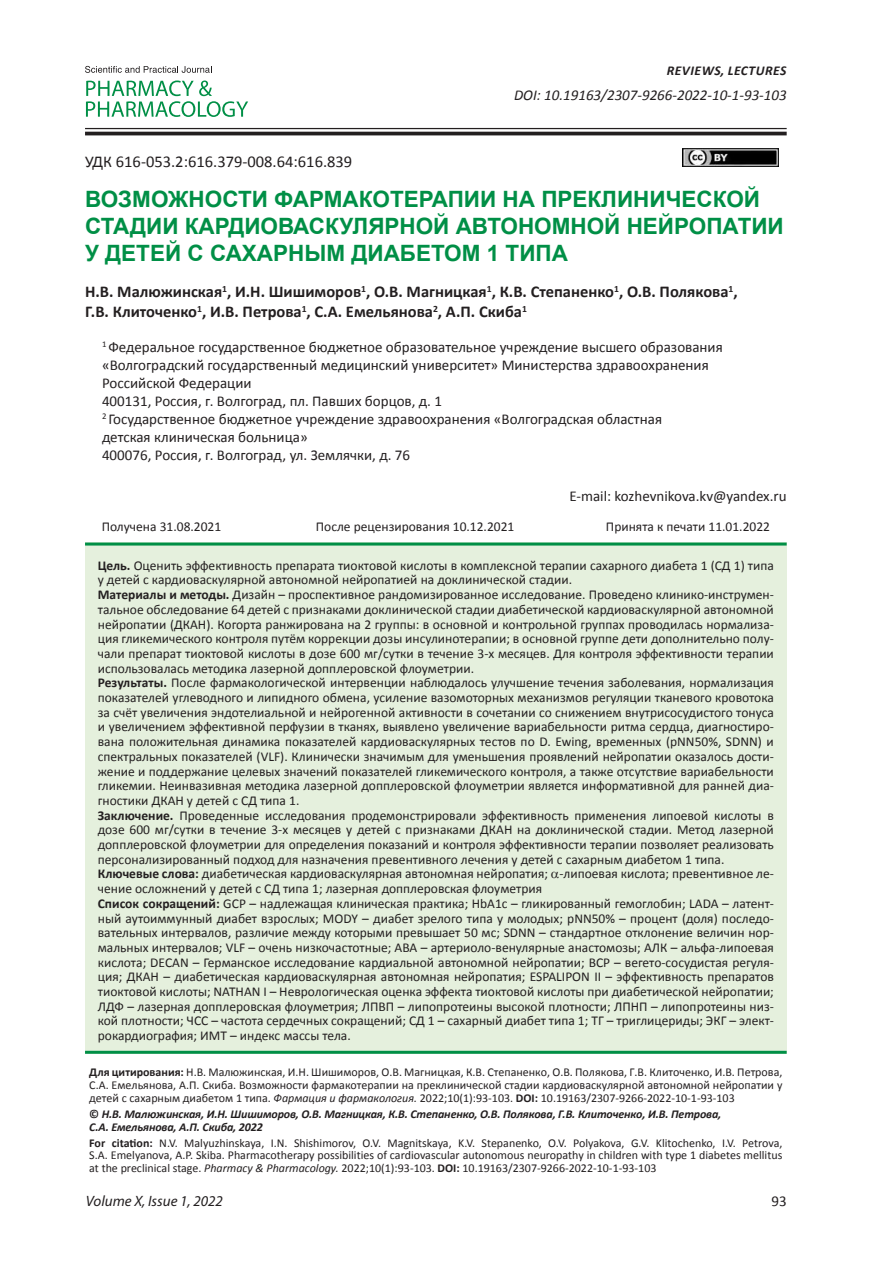
<style>
.page{position:relative;width:893px;height:1263px;background:#fff}
.page>*{position:absolute;margin:0;border:0;box-sizing:border-box;transform-origin:0 0}
.t1{font:700 22.5px/27px "Arial";color:#008f46}
.t2{font:700 16.5px/19.8px "Calibri";color:#231f20}
.t3{font:16.5px "Calibri";color:#231f20}
.t4{font:15px/18px "Calibri";color:#231f20}
.t5{font:italic 15px "Calibri";color:#231f20}
.t6{font:italic 15px "Myriad Pro";color:#231f20}
.t7{font:13.5px/14.7px "Calibri";color:#231f20}
.t8{font:italic 700 13.5px "Calibri";letter-spacing:.04em;color:#231f20}
.t9{font:12px/12.6px "Calibri";color:#231f20;text-align:justify}
.t10{font:italic 700 12px/12.5px "Calibri";letter-spacing:-.01em;color:#231f20}
.s1{font-weight:700}
.s2{font-style:italic}
.s3{font-style:normal}
</style>
<div class="page">
<svg style="left:86px;top:81px;width:162px;height:36px"></svg>
<svg style="left:85px;top:66px;width:127px;height:7px"></svg>
<hr style="left:85px;top:128px;width:702px;height:1px;background:#231f20">
<hr style="left:85px;top:132px;width:702px;height:3px;background:#231f20">
<div style="left:85px;top:542px;width:702px;height:511px;background:#e5f0dd"></div>
<hr style="left:85px;top:542px;width:702px;height:3px;background:#008f46">
<hr style="left:85px;top:1051px;width:702px;height:3px;background:#008f46">
<img style="left:683px;top:149px;width:96px;height:18px">
<p class="t8" style="left:667px;top:62px;width:121px">REVIEWS, LECTURES</p>
<p class="t5" style="left:514px;top:85px;width:274px">DOI: 10.19163/2307-9266-2022-10-1-93-103</p>
<p class="t3" style="left:85px;top:151px;width:269px">УДК 616-053.2:616.379-008.64:616.839</p>
<h1 class="t1" style="left:85px;top:186px;width:700px">ВОЗМОЖНОСТИ ФАРМАКОТЕРАПИИ НА ПРЕКЛИНИЧЕСКОЙ<br>СТАДИИ КАРДИОВАСКУЛЯРНОЙ АВТОНОМНОЙ НЕЙРОПАТИИ<br>У ДЕТЕЙ С САХАРНЫМ ДИАБЕТОМ 1 ТИПА</h1>
<p class="t2" style="left:85px;top:282px;width:654px">Н.В. Малюжинская<sup>1</sup>, И.Н. Шишиморов<sup>1</sup>, О.В. Магницкая<sup>1</sup>, К.В. Степаненко<sup>1</sup>, О.В. Полякова<sup>1</sup>,<br>Г.В. Клиточенко<sup>1</sup>, И.В. Петрова<sup>1</sup>, С.А. Емельянова<sup>2</sup>, А.П. Скиба<sup>1</sup></p>
<p class="t4" style="left:102px;top:338px;width:622px"><sup>1</sup> Федеральное государственное бюджетное образовательное учреждение высшего образования «Волгоградский государственный медицинский университет» Министерства здравоохранения Российской Федерации<br>400131, Россия, г. Волгоград, пл. Павших борцов, д. 1<br><sup>2</sup> Государственное бюджетное учреждение здравоохранения «Волгоградская областная<br>детская клиническая больница»<br>400076, Россия, г. Волгоград, ул. Землячки, д. 76</p>
<p class="t4" style="left:569px;top:487px;width:219px">E-mail: kozhevnikova.kv@yandex.ru</p>
<p class="t7" style="left:102px;top:519px;width:121px">Получена 31.08.2021</p>
<p class="t7" style="left:316px;top:519px;width:200px">После рецензирования 10.12.2021</p>
<p class="t7" style="left:606px;top:519px;width:166px">Принята к печати 11.01.2022</p>
<p class="t7" style="left:98px;top:558px;width:678px"><span class="s1">Цель.</span> Оценить эффективность препарата тиоктовой кислоты в комплексной терапии сахарного диабета 1 (СД 1) типа у детей с кардиоваскулярной автономной нейропатией на доклинической стадии.<br><span class="s1">Материалы и методы.</span> Дизайн – проспективное рандомизированное исследование. Проведено клинико-инструмен&shy;тальное обследование 64 детей с признаками доклинической стадии диабетической кардиоваскулярной автономной нейропатии (ДКАН). Когорта ранжирована на 2 группы: в основной и контрольной группах проводилась нормализа&shy;ция гликемического контроля путём коррекции дозы инсулинотерапии; в основной группе дети дополнительно полу&shy;чали препарат тиоктовой кислоты в дозе 600 мг/сутки в течение 3-х месяцев. Для контроля эффективности терапии использовалась методика лазерной допплеровской флоуметрии.<br><span class="s1">Результаты.</span> После фармакологической интервенции наблюдалось улучшение течения заболевания, нормализация показателей углеводного и липидного обмена, усиление вазомоторных механизмов регуляции тканевого кровотока за счёт увеличения эндотелиальной и нейрогенной активности в сочетании со снижением внутрисосудистого тонуса и увеличением эффективной перфузии в тканях, выявлено увеличение вариабельности ритма сердца, диагностиро&shy;вана положительная динамика показателей кардиоваскулярных тестов по D. Ewing, временных (рNN50%, SDNN) и спектральных показателей (VLF). Клинически значимым для уменьшения проявлений нейропатии оказалось дости&shy;жение и поддержание целевых значений показателей гликемического контроля, а также отсутствие вариабельности гликемии. Неинвазивная методика лазерной допплеровской флоуметрии является информативной для ранней диа&shy;гностики ДКАН у детей с СД типа 1.<br><span class="s1">Заключение.</span> Проведенные исследования продемонстрировали эффективность применения липоевой кислоты в дозе 600 мг/сутки в течение 3-х месяцев у детей с признаками ДКАН на доклинической стадии. Метод лазерной допплеровской флоуметрии для определения показаний и контроля эффективности терапии позволяет реализовать персонализированный подход для назначения превентивного лечения у детей с сахарным диабетом 1 типа.<br><span class="s1">Ключевые слова:</span> диабетическая кардиоваскулярная автономная нейропатия; -липоевая кислота; превентивное ле&shy;чение осложнений у детей с СД типа 1; лазерная допплеровская флоуметрия<br><span class="s1">Список сокращений:</span> GCP – надлежащая клиническая практика; HbA1c – гликированный гемоглобин; LADA – латент&shy;ный аутоиммунный диабет взрослых; MODY – диабет зрелого типа у молодых; pNN50% – процент (доля) последо&shy;вательных интервалов, различие между которыми превышает 50 мс; SDNN – стандартное отклонение величин нор&shy;мальных интервалов; VLF – очень низкочастотные; АВА – артериоло-венулярные анастомозы; АЛК – альфа-липоевая кислота; DECAN – Германское исследование кардиальной автономной нейропатии; ВСР – вегето-сосудистая регуля&shy;ция; ДКАН – диабетическая кардиоваскулярная автономная нейропатия; ESPALIPON II – эффективность препаратов тиоктовой кислоты; NATHAN I – Неврологическая оценка эффекта тиоктовой кислоты при диабетической нейропатии; ЛДФ – лазерная допплеровская флоуметрия; ЛПВП – липопротеины высокой плотности; ЛПНП – липопротеины низ&shy;кой плотности; ЧСС – частота сердечных сокращений; СД 1 – сахарный диабет типа 1; ТГ – триглицериды; ЭКГ – элект&shy;рокардиография; ИМТ – индекс массы тела.</p>
<p class="t9" style="left:89px;top:1066px;width:695px"><span class="s1">Для цитирования:</span> Н.В. Малюжинская, И.Н. Шишиморов, О.В. Магницкая, К.В. Степаненко, О.В. Полякова, Г.В. Клиточенко, И.В. Петрова, С.А. Емельянова, А.П. Скиба. Возможности фармакотерапии на преклинической стадии кардиоваскулярной автономной нейропатии у детей с сахарным диабетом 1 типа. <span class="s2">Фармация и фармакология.</span> 2022;10(1):93-103. <span class="s1">DOI:</span> 10.19163/2307-9266-2022-10-1-93-103</p>
<p class="t10" style="left:89px;top:1108px;width:634px"><span class="s3">©</span> Н.В. Малюжинская, И.Н. Шишиморов, О.В. Магницкая, К.В. Степаненко, О.В. Полякова, Г.В. Клиточенко, И.В. Петрова,<br>С.А. Емельянова, А.П. Скиба, 2022</p>
<p class="t9" style="left:89px;top:1137px;width:695px"><span class="s1">For citation:</span> N.V. Malyuzhinskaya, I.N. Shishimorov, O.V. Magnitskaya, K.V. Stepanenko, O.V. Polyakova, G.V. Klitochenko, I.V. Petrova, S.A. Emelyanova, A.P. Skiba. Pharmacotherapy possibilities of cardiovascular autonomous neuropathy in children with type 1 diabetes mellitus at the preclinical stage. <span class="s2">Pharmacy &amp; Pharmacology.</span> 2022;10(1):93-103. <span class="s1">DOI:</span> 10.19163/2307-9266-2022-10-1-93-103</p>
<p class="t6" style="left:86px;top:1192px;width:139px">Volume X, Issue 1, 2022</p>
<p class="t4" style="left:771px;top:1192px;width:17px">93</p>
</div>
